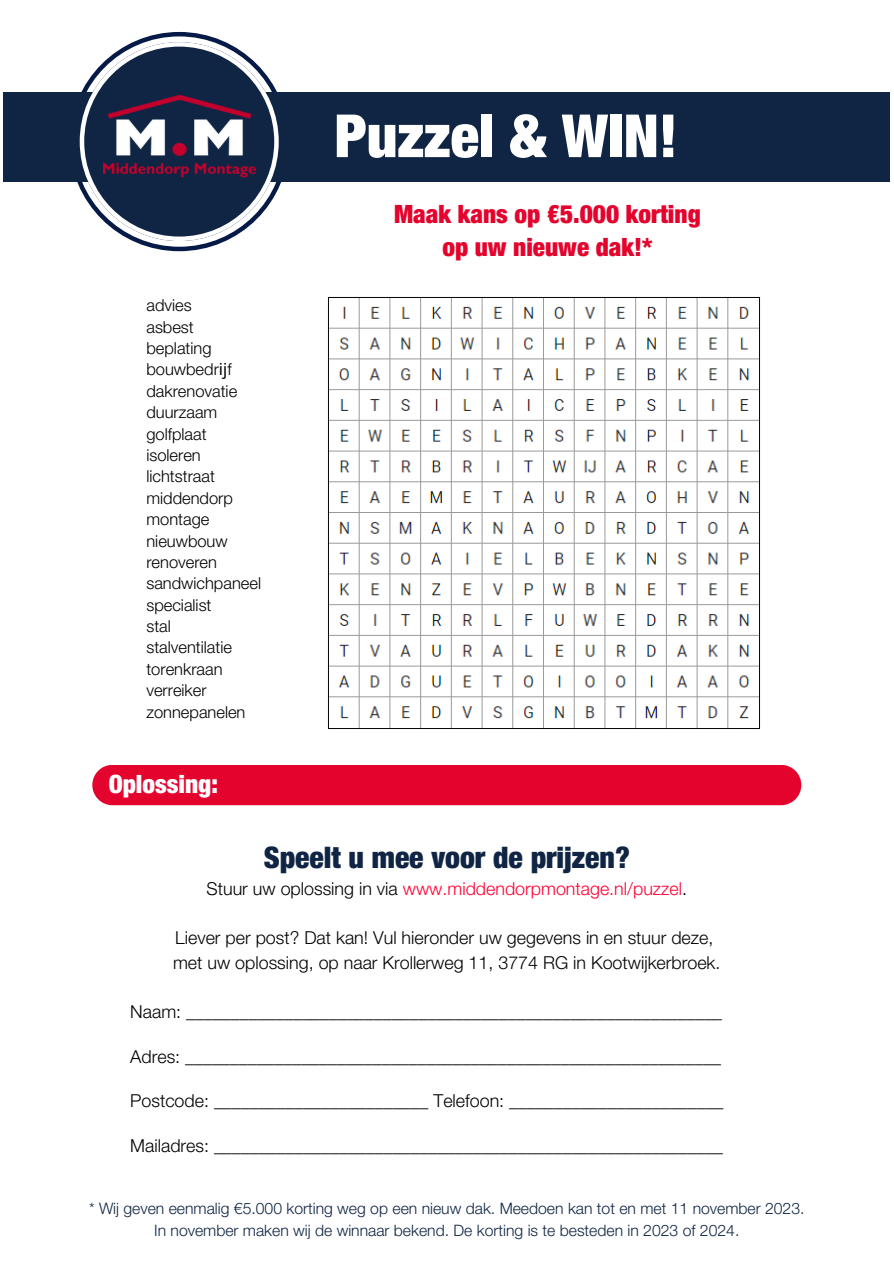
<style>
.page{position:relative;width:894px;height:1264px;background:#fff}
.page>*{position:absolute;margin:0;border:0;box-sizing:border-box;transform-origin:0 0}
.t1{font:900 condensed 59.55px "Helvetica Neue LT Std";color:#fff}
.t2{font:900 condensed 29.7px "Helvetica Neue LT Std";color:#102544}
.t3{font:900 condensed 25.35px "Helvetica Neue LT Std";color:#e4032d}
.t4{font:900 condensed 25.35px "Helvetica Neue LT Std";color:#fff}
.t5{font:300 17.85px "Helvetica Neue LT Std";color:#000}
.t6{font:300 17.85px "Helvetica Neue LT Std";color:#f03}
.t7{font:300 16.5px "Helvetica Neue LT Std";color:#000}
.t8{font:300 15.75px "Helvetica Neue LT Std";color:#102544}
.s1{font-family:"Noto Sans";font-weight:400}
.s2{color:#000}
</style>
<div class="page">
<img style="left:328px;top:297px;width:432px;height:432px">
<svg style="left:69px;top:32px;width:220px;height:219px"></svg>
<div style="left:4px;top:93px;width:885px;height:89px;background:#102544"></div>
<svg style="left:80px;top:42px;width:199px;height:199px"></svg>
<img style="left:103px;top:96px;width:152px;height:83px">
<div style="left:92px;top:764px;width:709px;height:41px;background:#e4032d;border-radius:20px"></div>
<p class="t1" style="left:334px;top:115px;width:344px">Puzzel &amp; WIN!</p>
<p class="t7" style="left:146px;top:299px;width:47px">advies</p>
<p class="t7" style="left:146px;top:321px;width:49px">asbest</p>
<p class="t7" style="left:146px;top:342px;width:67px">beplating</p>
<p class="t7" style="left:146px;top:364px;width:87px">bouwbedr<span class="s1">ĳ</span>f</p>
<p class="t7" style="left:146px;top:385px;width:92px">dakrenovatie</p>
<p class="t7" style="left:146px;top:406px;width:72px">duurzaam</p>
<p class="t7" style="left:146px;top:428px;width:62px">golfplaat</p>
<p class="t7" style="left:146px;top:449px;width:56px">isoleren</p>
<p class="t7" style="left:146px;top:470px;width:70px">lichtstraat</p>
<p class="t7" style="left:146px;top:492px;width:88px">middendorp</p>
<p class="t7" style="left:146px;top:513px;width:64px">montage</p>
<p class="t7" style="left:146px;top:535px;width:83px">nieuwbouw</p>
<p class="t7" style="left:146px;top:556px;width:72px">renoveren</p>
<p class="t7" style="left:146px;top:577px;width:116px">sandwichpaneel</p>
<p class="t7" style="left:146px;top:599px;width:67px">specialist</p>
<p class="t7" style="left:146px;top:620px;width:26px">stal</p>
<p class="t7" style="left:146px;top:641px;width:87px">stalventilatie</p>
<p class="t7" style="left:146px;top:663px;width:78px">torenkraan</p>
<p class="t7" style="left:146px;top:684px;width:62px">verreiker</p>
<p class="t7" style="left:146px;top:706px;width:100px">zonnepanelen</p>
<p class="t4" style="left:109px;top:774px;width:111px">Oplossing:</p>
<p class="t3" style="left:394px;top:204px;width:308px">Maak kans op €5.000 korting</p>
<p class="t3" style="left:442px;top:238px;width:211px">op uw nieuwe dak!*</p>
<p class="t2" style="left:264px;top:847px;width:367px">Speelt u mee voor de prijzen?</p>
<p class="t6" style="left:206px;top:882px;width:482px"><span class="s2">Stuur uw oplossing in via</span> www.middendorpmontage.nl/puzzel<span class="s2">.</span></p>
<p class="t5" style="left:175px;top:931px;width:539px">Liever per post? Dat kan! Vul hieronder uw gegevens in en stuur deze,</p>
<p class="t5" style="left:173px;top:956px;width:548px">met uw oplossing, op naar Krollerweg 11, 3774 RG in Kootwijkerbroek.</p>
<p class="t5" style="left:130px;top:1005px;width:593px">Naam: ____________________________________________________________</p>
<p class="t5" style="left:130px;top:1049px;width:592px">Adres: ____________________________________________________________</p>
<p class="t5" style="left:130px;top:1094px;width:594px">Postcode: ________________________ Telefoon: ________________________</p>
<p class="t5" style="left:130px;top:1139px;width:594px">Mailadres: _________________________________________________________</p>
<p class="t8" style="left:89px;top:1202px;width:716px">* Wij geven eenmalig €5.000 korting weg op een nieuw dak. Meedoen kan tot en met 11 november 2023.</p>
<p class="t8" style="left:154px;top:1224px;width:586px">In november maken wij de winnaar bekend. De korting is te besteden in 2023 of 2024.</p>
</div>
